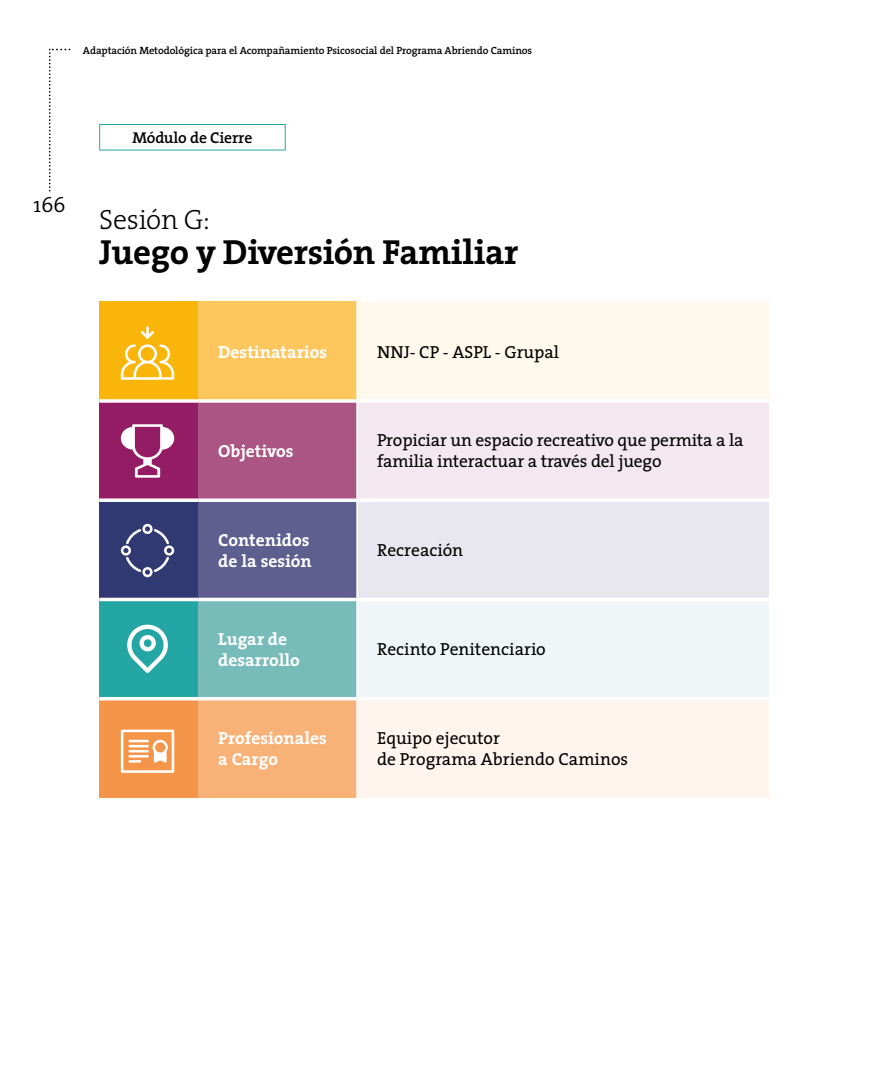
<style>
.page{position:relative;width:893px;height:1067px;background:#fff}
.page>*{position:absolute;margin:0;border:0;box-sizing:border-box;transform-origin:0 0}
.t1{font:700 35px "The Serif";letter-spacing:-.01em;color:#000}
.t2{font:300 28px "The Serif";letter-spacing:-.01em;color:#000}
.t3{font:300 21.35px "The Serif";color:#000}
.t4{font:17.5px/21px "The Serif Plain";letter-spacing:-.005em;color:#000}
.t5{font:700 17.5px/21px "The Serif";color:#fff}
.t6{font:600 15.75px "The Serif";letter-spacing:-.01em;color:#000}
.t7{font:600 10.5px "The Serif";letter-spacing:-.01em;color:#000}
</style>
<div class="page">
<svg style="left:49px;top:49px;width:21px;height:143px"></svg>
<div style="left:99px;top:302px;width:99px;height:99px;background:#fab50b"></div>
<div style="left:198px;top:302px;width:159px;height:99px;background:#fdc75e"></div>
<div style="left:357px;top:302px;width:412px;height:99px;background:#fff8ec"></div>
<div style="left:99px;top:401px;width:99px;height:99px;background:#931c65"></div>
<div style="left:198px;top:401px;width:159px;height:99px;background:#aa5584"></div>
<div style="left:357px;top:401px;width:412px;height:99px;background:#f3e8ef"></div>
<div style="left:99px;top:500px;width:99px;height:99px;background:#303971"></div>
<div style="left:198px;top:500px;width:159px;height:99px;background:#5e5e8f"></div>
<div style="left:357px;top:500px;width:412px;height:99px;background:#e8e7f0"></div>
<div style="left:99px;top:599px;width:99px;height:99px;background:#24a6a4"></div>
<div style="left:198px;top:599px;width:159px;height:99px;background:#78bcba"></div>
<div style="left:357px;top:599px;width:412px;height:99px;background:#f0f6f7"></div>
<div style="left:99px;top:698px;width:99px;height:100px;background:#f4954a"></div>
<div style="left:198px;top:698px;width:159px;height:100px;background:#f8b278"></div>
<div style="left:357px;top:698px;width:412px;height:100px;background:#fff5ee"></div>
<hr style="left:356px;top:302px;width:2px;height:97px;background:#fff">
<hr style="left:356px;top:403px;width:2px;height:95px;background:#fff">
<hr style="left:356px;top:502px;width:2px;height:95px;background:#fff">
<hr style="left:356px;top:601px;width:2px;height:96px;background:#fff">
<hr style="left:356px;top:700px;width:2px;height:98px;background:#fff">
<svg style="left:99px;top:399px;width:99px;height:4px"></svg>
<svg style="left:198px;top:399px;width:159px;height:4px"></svg>
<hr style="left:357px;top:399px;width:412px;height:4px;background:#fff">
<svg style="left:99px;top:498px;width:99px;height:4px"></svg>
<svg style="left:198px;top:498px;width:159px;height:4px"></svg>
<hr style="left:357px;top:498px;width:412px;height:4px;background:#fff">
<svg style="left:99px;top:597px;width:99px;height:4px"></svg>
<svg style="left:198px;top:597px;width:159px;height:4px"></svg>
<svg style="left:357px;top:597px;width:412px;height:4px;fill:#fff"></svg>
<hr style="left:99px;top:697px;width:99px;height:3px;background:#fff">
<hr style="left:198px;top:697px;width:159px;height:3px;background:#fff">
<hr style="left:357px;top:697px;width:412px;height:3px;background:#fff">
<svg style="left:121px;top:524px;width:53px;height:53px"></svg>
<svg style="left:121px;top:424px;width:53px;height:53px"></svg>
<svg style="left:121px;top:729px;width:53px;height:43px"></svg>
<svg style="left:121px;top:326px;width:53px;height:54px"></svg>
<svg style="left:127px;top:624px;width:41px;height:49px"></svg>
<hr style="left:99px;top:124px;width:187px;height:1px;background:#24a6a4">
<svg style="left:99px;top:125px;width:1px;height:25px"></svg>
<svg style="left:285px;top:125px;width:1px;height:25px"></svg>
<hr style="left:99px;top:150px;width:187px;height:1px;background:#24a6a4">
<p class="t7" style="left:83px;top:41px;width:451px">Adaptación Metodológica para el Acompañamiento Psicosocial del Programa Abriendo Caminos</p>
<p class="t3" style="left:34px;top:187px;width:34px">166</p>
<p class="t6" style="left:132px;top:125px;width:122px">Módulo de Cierre</p>
<h2 class="t2" style="left:99px;top:196px;width:112px">Sesión G:</h2>
<h1 class="t1" style="left:99px;top:223px;width:421px">Juego y Diversión Familiar</h1>
<p class="t5" style="left:218px;top:341px;width:110px">Destinatarios</p>
<p class="t4" style="left:377px;top:341px;width:184px">NNJ- CP - ASPL - Grupal</p>
<p class="t5" style="left:218px;top:440px;width:77px">Objetivos</p>
<p class="t4" style="left:377px;top:429px;width:368px">Propiciar un espacio recreativo que permita a la familia interactuar a través del juego</p>
<p class="t5" style="left:218px;top:529px;width:95px">Contenidos de la sesión</p>
<p class="t4" style="left:377px;top:539px;width:88px">Recreación</p>
<p class="t5" style="left:218px;top:628px;width:83px">Lugar de desarrollo</p>
<p class="t4" style="left:377px;top:638px;width:170px">Recinto Penitenciario</p>
<p class="t5" style="left:218px;top:727px;width:110px">Profesionales a Cargo</p>
<p class="t4" style="left:377px;top:727px;width:253px">Equipo ejecutor<br>de Programa Abriendo Caminos</p>
</div>
